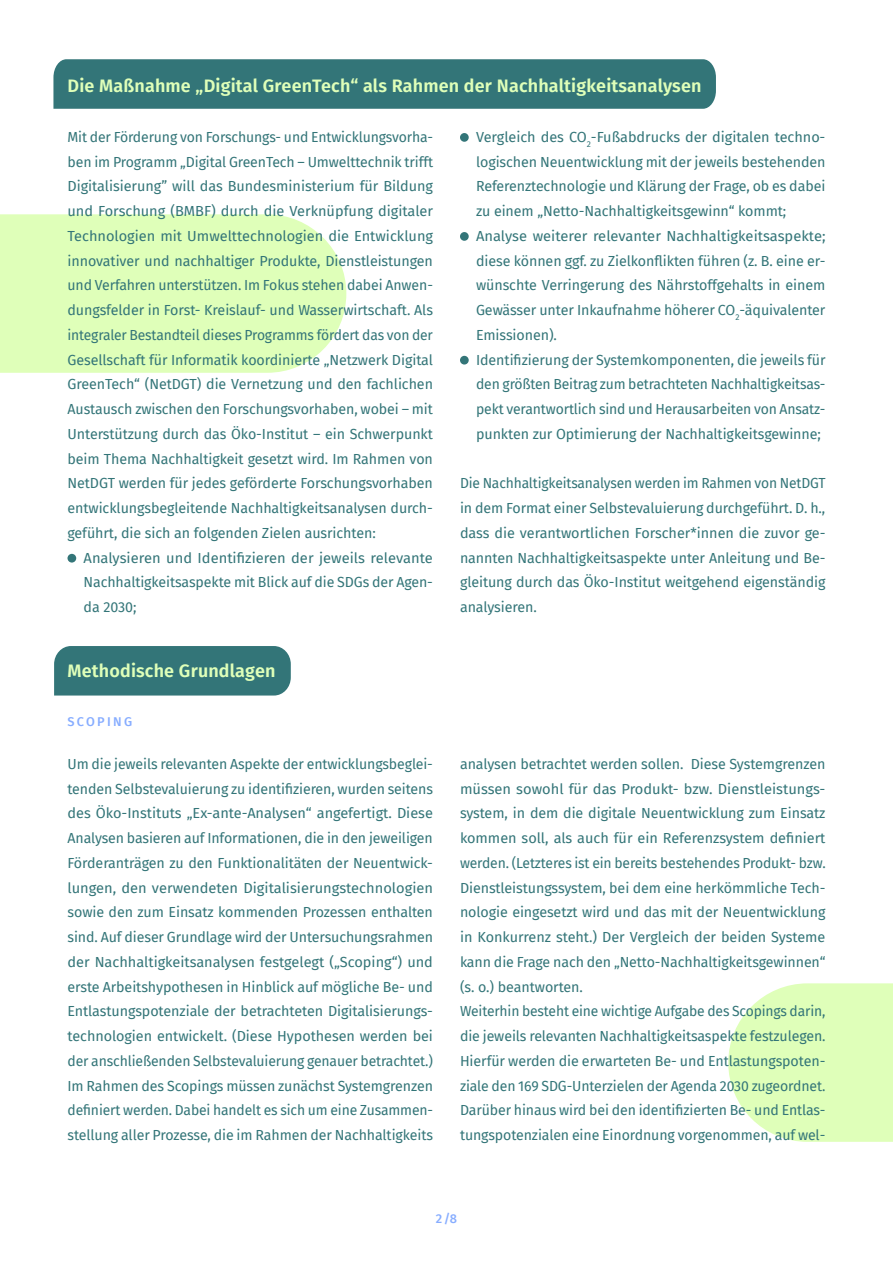
<style>
.page{position:relative;width:893px;height:1263px;background:#fff}
.page>*{position:absolute;margin:0;border:0;box-sizing:border-box;transform-origin:0 0}
.t1{font:600 18px "Fira Sans";letter-spacing:.01em;color:#dfffb9}
.t2{font:14.25px/24.8px "Fira Sans";letter-spacing:-.005em;color:#337578;text-align:justify}
.t3{font:500 12.75px "Fira Sans";letter-spacing:.18em;color:#87adff}
</style>
<div class="page">
<div style="left:54px;top:646px;width:237px;height:49px;background:#337578"></div>
<div style="left:53px;top:59px;width:663px;height:50px;background:#337578"></div>
<div style="left:0;top:214px;width:346px;height:159px;background:#dfffb9"></div>
<svg style="left:728px;top:983px;width:165px;height:159px;background:#e2ffc0"></svg>
<div style="left:68px;top:554px;width:8px;height:9px;background:#337578;border-radius:50%"></div>
<div style="left:460px;top:133px;width:9px;height:9px;background:#337578;border-radius:50%"></div>
<div style="left:460px;top:232px;width:9px;height:9px;background:#337578;border-radius:50%"></div>
<div style="left:460px;top:356px;width:9px;height:9px;background:#337578;border-radius:50%"></div>
<p class="t1" style="left:68px;top:71px;width:635px">Die Maßnahme „Digital GreenTech“ als Rahmen der Nachhaltigkeitsanalysen</p>
<p class="t2" style="left:68px;top:124px;width:367px">Mit der Förderung von Forschungs- und Entwicklungsvorha&shy;ben im Programm „Digital GreenTech – Umwelttechnik trifft Digitalisierung” will das Bundesministerium für Bildung und Forschung (BMBF) durch die Verknüpfung digitaler Technologien mit Umwelttechnologien die Entwicklung innovativer und nachhaltiger Produkte, Dienstleistungen und Verfahren unterstützen. Im Fokus stehen dabei Anwen&shy;dungsfelder in Forst- Kreislauf- und Wasserwirtschaft. Als integraler Bestandteil dieses Programms fördert das von der Gesellschaft für Informatik koordinierte „Netzwerk Digital GreenTech“ (NetDGT) die Vernetzung und den fachlichen Austausch zwischen den Forschungsvorhaben, wobei – mit Unterstützung durch das Öko-Institut – ein Schwerpunkt beim Thema Nachhaltigkeit gesetzt wird. Im Rahmen von NetDGT werden für jedes geförderte Forschungsvorhaben entwicklungsbegleitende Nachhaltigkeitsanalysen durch&shy;geführt, die sich an folgenden Zielen ausrichten:</p>
<p class="t2" style="left:84px;top:545px;width:351px">Analysieren und Identifizieren der jeweils relevante Nachhaltigkeitsaspekte mit Blick auf die SDGs der Agen&shy;da 2030;</p>
<p class="t2" style="left:476px;top:124px;width:351px;text-align:left">Vergleich des CO<sub>2</sub>-Fußabdrucks der digitalen techno&shy;logischen Neuentwicklung mit der jeweils bestehenden Referenztechnologie und Klärung der Frage, ob es dabei zu einem „Netto-Nachhaltigkeitsgewinn“ kommt; Analyse weiterer relevanter Nachhaltigkeitsaspekte; diese können ggf. zu Zielkonflikten führen (z. B. eine er&shy;wünschte Verringerung des Nährstoffgehalts in einem Gewässer unter Inkaufnahme höherer CO<sub>2</sub>-äquivalenter Emissionen).<br>Identifizierung der Systemkomponenten, die jeweils für den größten Beitrag zum betrachteten Nachhaltigkeitsas&shy;pekt verantwortlich sind und Herausarbeiten von Ansatz&shy;punkten zur Optimierung der Nachhaltigkeitsgewinne;</p>
<p class="t2" style="left:460px;top:471px;width:367px">Die Nachhaltigkeitsanalysen werden im Rahmen von NetDGT in dem Format einer Selbstevaluierung durchgeführt. D. h., dass die verantwortlichen Forscher*innen die zuvor ge&shy;nannten Nachhaltigkeitsaspekte unter Anleitung und Be&shy;gleitung durch das Öko-Institut weitgehend eigenständig analysieren.</p>
<p class="t1" style="left:68px;top:656px;width:210px">Methodische Grundlagen</p>
<p class="t3" style="left:68px;top:712px;width:66px">SCOPING</p>
<p class="t2" style="left:68px;top:751px;width:367px">Um die jeweils relevanten Aspekte der entwicklungsbeglei&shy;tenden Selbstevaluierung zu identifizieren, wurden seitens des Öko-Instituts „Ex-ante-Analysen“ angefertigt. Diese Analysen basieren auf Informationen, die in den jeweiligen Förderanträgen zu den Funktionalitäten der Neuentwick&shy;lungen, den verwendeten Digitalisierungstechnologien sowie den zum Einsatz kommenden Prozessen enthalten sind. Auf dieser Grundlage wird der Untersuchungsrahmen der Nachhaltigkeitsanalysen festgelegt („Scoping“) und erste Arbeitshypothesen in Hinblick auf mögliche Be- und Entlastungspotenziale der betrachteten Digitalisierungs&shy;technologien entwickelt. (Diese Hypothesen werden bei der anschließenden Selbstevaluierung genauer betrachtet.)<br>Im Rahmen des Scopings müssen zunächst Systemgrenzen definiert werden. Dabei handelt es sich um eine Zusammen&shy;stellung aller Prozesse, die im Rahmen der Nachhaltigkeits</p>
<p class="t2" style="left:460px;top:751px;width:367px;text-align:left">analysen betrachtet werden sollen. Diese Systemgrenzen müssen sowohl für das Produkt- bzw. Dienstleistungs&shy;system, in dem die digitale Neuentwicklung zum Einsatz kommen soll, als auch für ein Referenzsystem definiert werden. (Letzteres ist ein bereits bestehendes Produkt- bzw.<br>Dienstleistungssystem, bei dem eine herkömmliche Tech&shy;nologie eingesetzt wird und das mit der Neuentwicklung in Konkurrenz steht.) Der Vergleich der beiden Systeme kann die Frage nach den „Netto-Nachhaltigkeitsgewinnen“ (s. o.) beantworten.<br>Weiterhin besteht eine wichtige Aufgabe des Scopings darin, die jeweils relevanten Nachhaltigkeitsaspekte festzulegen.<br>Hierfür werden die erwarteten Be- und Entlastungspoten&shy;ziale den 169 SDG-Unterzielen der Agenda 2030 zugeordnet.<br>Darüber hinaus wird bei den identifizierten Be- und Entlas&shy;tungspotenzialen eine Einordnung vorgenommen, auf wel-</p>
<p class="t3" style="left:436px;top:1208px;width:23px">2/8</p>
</div>
